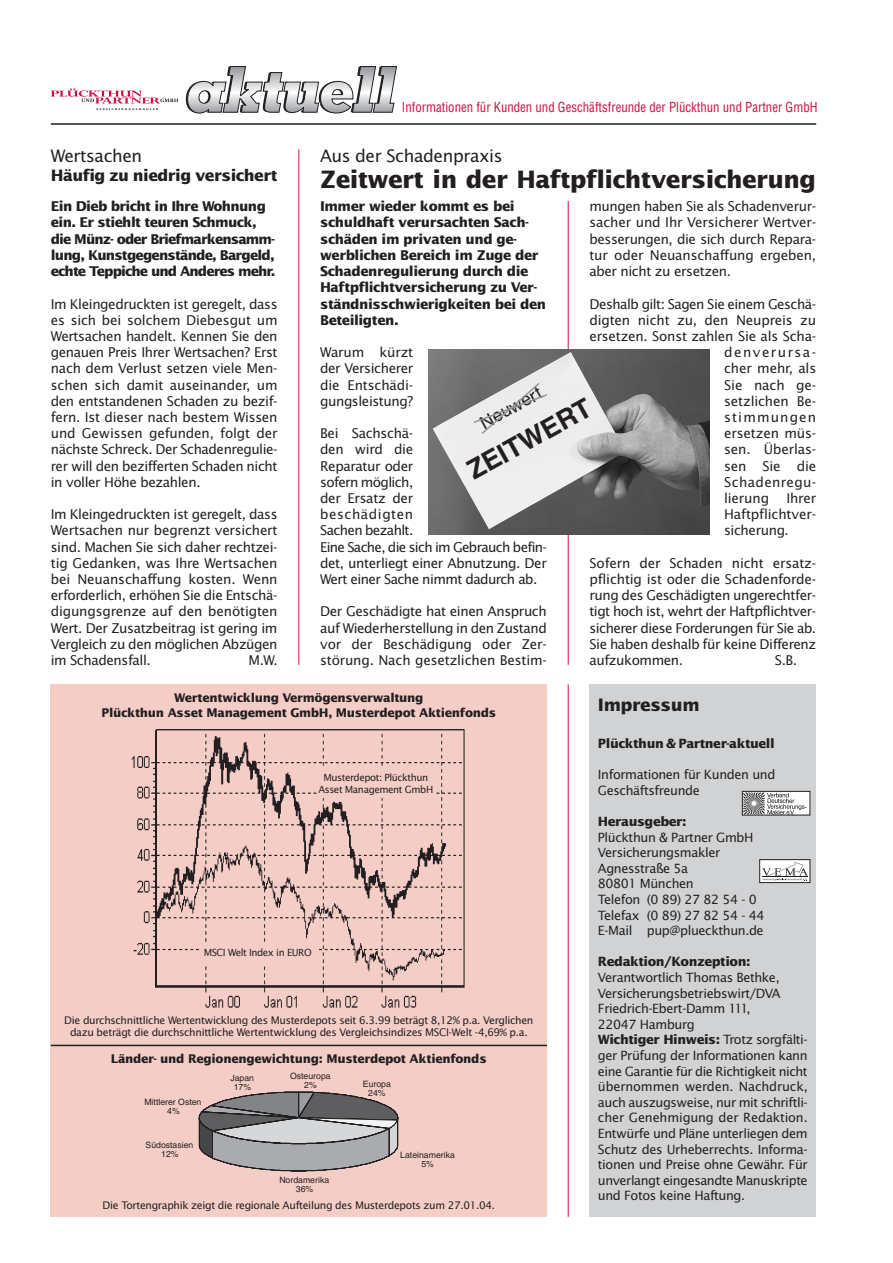
<style>
.page{position:relative;width:893px;height:1263px;background:#fff}
.page>*{position:absolute;margin:0;border:0;box-sizing:border-box;transform-origin:0 0}
.t1{font:700 27px "Helvetica";color:#231f20}
.t2{font:700 24px "Lucida Sans";letter-spacing:-.025em;color:#231f20}
.t3{font:18px "Helvetica";color:#231f20}
.t4{font:17.25px "Lucida Sans";letter-spacing:-.025em;color:#231f20}
.t5{font:700 17.25px "Lucida Sans";letter-spacing:-.03em;color:#231f20}
.t6{font:700 15.75px "Lucida Sans";letter-spacing:-.035em;color:#231f20}
.t7{font:13.5px/16.2px "Lucida Sans";letter-spacing:-.03em;color:#231f20;text-align:justify}
.t8{font:700 13.5px/16.2px "Lucida Sans";letter-spacing:-.035em;color:#231f20}
.t9{font:700 13.5px/16.2px "Lucida Sans";letter-spacing:-.06em;color:#231f20}
.t10{font:condensed 13.5px "Helvetica";color:#cd0d40;scale:.95 1}
.t11{font:13.5px "Lucida Sans";letter-spacing:.025em;color:#231f20}
.t12{font:13.5px "Lucida Sans";letter-spacing:.105em;color:#231f20}
.t13{font:13.5px "Lucida Sans";letter-spacing:.08em;color:#231f20}
.t14{font:12.75px/15.6px "Lucida Sans";letter-spacing:-.03em;color:#231f20}
.t15{font:700 12.75px "Lucida Sans";letter-spacing:-.035em;color:#231f20}
.t16{font:700 12px/14.4px "Lucida Sans";letter-spacing:-.03em;color:#231f20;text-align:center}
.t17{font:10.5px/12.6px "Lucida Sans";letter-spacing:-.03em;color:#231f20;text-align:center}
.t18{font:9.9px/11.9px "Lucida Sans";letter-spacing:-.045em;color:#231f20;text-align:center}
.t19{font:8.7px/9px "Helvetica";color:#231f20;text-align:center}
.s1{font-weight:700}
</style>
<div class="page">
<div style="left:51px;top:684px;width:496px;height:533px;background:#f4cdc7"></div>
<img style="left:131px;top:729px;width:334px;height:279px">
<hr style="left:51px;top:123px;width:765px;height:2px;background:#231f20">
<svg style="left:186px;top:66px;width:211px;height:48px"></svg>
<div style="left:589px;top:684px;width:227px;height:533px;background:#d1d2d4"></div>
<div style="left:760px;top:860px;width:50px;height:22px;background:#fff"></div>
<svg style="left:762px;top:862px;width:46px;height:19px"></svg>
<div style="left:759px;top:859px;width:51px;height:24px;border:1px solid #231f20"></div>
<svg style="left:51px;top:89px;width:127px;height:21px"></svg>
<img style="left:744px;top:793px;width:64px;height:20px">
<div style="left:742px;top:791px;width:68px;height:24px;border:1px solid #231f20"></div>
<hr style="left:51px;top:1045px;width:496px;height:1px;background:#231f20">
<div style="left:317px;top:768px;width:118px;height:30px;background:#f4cdc7"></div>
<div style="left:199px;top:943px;width:118px;height:20px;background:#f4cdc7"></div>
<svg style="left:199px;top:1092px;width:199px;height:79px;background:#9b9698"></svg>
<hr style="left:568px;top:201px;width:1px;height:464px;background:#cd0d40">
<hr style="left:298px;top:149px;width:1px;height:516px;background:#cd0d40">
<hr style="left:568px;top:684px;width:1px;height:533px;background:#cd0d40">
<img style="left:428px;top:349px;width:281px;height:186px">
<svg style="left:472px;top:381px;width:77px;height:55px;background:#d5d5d5"></svg>
<p class="t4" style="left:51px;top:149px;width:93px">Wertsachen</p>
<p class="t6" style="left:51px;top:169px;width:228px">Häufig zu niedrig versichert</p>
<p class="t9" style="left:51px;top:199px;width:226px">Ein Dieb bricht in Ihre Wohnung ein. Er stiehlt teuren Schmuck, die Münz- oder Briefmarkensamm&shy;lung, Kunstgegenstände, Bargeld, echte Teppiche und Anderes mehr.</p>
<p class="t7" style="left:51px;top:296px;width:228px">Im Kleingedruckten ist geregelt, dass es sich bei solchem Diebesgut um Wertsachen handelt. Kennen Sie den genauen Preis Ihrer Wertsachen? Erst nach dem Verlust setzen viele Men&shy;schen sich damit auseinander, um den entstandenen Schaden zu bezif&shy;fern. Ist dieser nach bestem Wissen und Gewissen gefunden, folgt der nächste Schreck. Der Schadenregulie&shy;rer will den bezifferten Schaden nicht in voller Höhe bezahlen.</p>
<p class="t7" style="left:51px;top:507px;width:228px">Im Kleingedruckten ist geregelt, dass Wertsachen nur begrenzt versichert sind. Machen Sie sich daher rechtzei&shy;tig Gedanken, was Ihre Wertsachen bei Neuanschaffung kosten. Wenn erforderlich, erhöhen Sie die Entschä&shy;digungsgrenze auf den benötigten Wert. Der Zusatzbeitrag ist gering im Vergleich zu den möglichen Abzügen im Schadensfall.</p>
<p class="t7" style="left:249px;top:653px;width:31px">M.W.</p>
<p class="t10" style="left:402px;top:102px;width:439px">Informationen für Kunden und Geschäftsfreunde der Plückthun und Partner GmbH</p>
<p class="t4" style="left:320px;top:149px;width:184px">Aus der Schadenpraxis</p>
<h2 class="t2" style="left:320px;top:169px;width:498px">Zeitwert in der Haftpflichtversicherung</h2>
<p class="t7" style="left:589px;top:199px;width:228px">mungen haben Sie als Schadenverur&shy;sacher und Ihr Versicherer Wertver&shy;besserungen, die sich durch Repara&shy;tur oder Neuanschaffung ergeben, aber nicht zu ersetzen.</p>
<p class="t7" style="left:589px;top:296px;width:228px">Deshalb gilt: Sagen Sie einem Geschä-</p>
<p class="t7" style="left:589px;top:313px;width:228px">digten nicht zu, den Neupreis zu</p>
<p class="t7" style="left:589px;top:329px;width:228px">ersetzen. Sonst zahlen Sie als Scha-</p>
<p class="t12" style="left:724px;top:347px;width:94px">denverursa-</p>
<p class="t7" style="left:724px;top:361px;width:94px">cher mehr, als</p>
<p class="t7" style="left:724px;top:377px;width:94px">Sie nach ge-</p>
<p class="t7" style="left:724px;top:394px;width:94px">setzlichen Be-</p>
<p class="t13" style="left:724px;top:411px;width:94px">stimmungen</p>
<p class="t7" style="left:724px;top:426px;width:94px">ersetzen müs-</p>
<p class="t7" style="left:724px;top:442px;width:94px">sen. Überlas-</p>
<p class="t7" style="left:724px;top:458px;width:94px">sen Sie die</p>
<p class="t11" style="left:724px;top:476px;width:94px">Schadenregu-</p>
<p class="t7" style="left:724px;top:491px;width:46px">lierung</p>
<p class="t8" style="left:320px;top:199px;width:228px">Immer wieder kommt es bei schuldhaft verursachten Sach&shy;schäden im privaten und ge&shy;werblichen Bereich im Zuge der<br>Schadenregulierung durch die<br>Haftpflichtversicherung zu Ver&shy;ständnisschwierigkeiten bei den<br>Beteiligten.</p>
<p class="t7" style="left:320px;top:345px;width:95px">Warum kürzt der Versicherer die Entschädi&shy;gungsleistung?</p>
<p class="t7" style="left:320px;top:426px;width:228px;text-align:left">Bei Sachschä-<br>den wird die<br>Reparatur oder<br>sofern möglich,<br>der Ersatz der<br>beschädigten<br>Sachen bezahlt.<br>Eine Sache, die sich im Gebrauch befin&shy;det, unterliegt einer Abnutzung. Der<br>Wert einer Sache nimmt dadurch ab.</p>
<p class="t7" style="left:320px;top:604px;width:228px">Der Geschädigte hat einen Anspruch auf Wiederherstellung in den Zustand vor der Beschädigung oder Zer&shy;störung. Nach gesetzlichen Bestim-</p>
<h3 class="t3" style="left:478px;top:418px;width:69px;rotate:-29deg">Neuwert</h3>
<h1 class="t1" style="left:465px;top:463px;width:139px;rotate:-29deg">ZEITWERT</h1>
<p class="t7" style="left:724px;top:491px;width:94px;text-indent:62px">Ihrer Haftpflichtver&shy;sicherung.</p>
<p class="t7" style="left:589px;top:556px;width:228px">Sofern der Schaden nicht ersatz&shy;pflichtig ist oder die Schadenforde&shy;rung des Geschädigten ungerechtfer&shy;tigt hoch ist, wehrt der Haftpflichtver&shy;sicherer diese Forderungen für Sie ab.<br>Sie haben deshalb für keine Differenz aufzukommen.</p>
<p class="t7" style="left:775px;top:653px;width:24px">S.B.</p>
<p class="t16" style="left:101px;top:692px;width:396px">Wertentwicklung Vermögensverwaltung<br>Plückthun Asset Management GmbH, Musterdepot Aktienfonds</p>
<p class="t18" style="left:318px;top:772px;width:116px">Musterdepot: Plückthun<br>Asset Management GmbH</p>
<p class="t18" style="left:204px;top:947px;width:110px">MSCI Welt Index in EURO</p>
<p class="t17" style="left:64px;top:1014px;width:471px">Die durchschnittliche Wertentwicklung des Musterdepots seit 6.3.99 beträgt 8,12% p.a. Verglichen dazu beträgt die durchschnittliche Wertentwicklung des Vergleichsindizes MSCI-Welt -4,69% p.a.</p>
<p class="t16" style="left:111px;top:1052px;width:377px">Länder- und Regionengewichtung: Musterdepot Aktienfonds</p>
<p class="t19" style="left:144px;top:1098px;width:59px">Mittlerer Osten<br>4%</p>
<p class="t19" style="left:146px;top:1141px;width:49px">Südostasien<br>12%</p>
<p class="t19" style="left:231px;top:1075px;width:25px">Japan<br>17%</p>
<p class="t19" style="left:290px;top:1072px;width:42px">Osteuropa<br>2%</p>
<p class="t19" style="left:363px;top:1080px;width:30px">Europa<br>24%</p>
<p class="t19" style="left:400px;top:1151px;width:56px">Lateinamerika<br>5%</p>
<p class="t19" style="left:279px;top:1177px;width:51px">Nordamerika<br>36%</p>
<p class="t17" style="left:103px;top:1199px;width:394px">Die Tortengraphik zeigt die regionale Aufteilung des Musterdepots zum 27.01.04.</p>
<p class="t5" style="left:598px;top:698px;width:103px">Impressum</p>
<p class="t15" style="left:598px;top:738px;width:178px">Plückthun &amp; Partner-aktuell</p>
<p class="t14" style="left:598px;top:768px;width:179px">Informationen für Kunden und<br>Geschäftsfreunde</p>
<p class="t15" style="left:598px;top:816px;width:90px">Herausgeber:</p>
<p class="t14" style="left:598px;top:830px;width:168px">Plückthun &amp; Partner GmbH<br>Versicherungsmakler<br>Agnesstraße 5a<br>80801 München<br>Telefon (0 89) 27 82 54 - 0<br>Telefax (0 89) 27 82 54 - 44<br>E-Mail pup@plueckthun.de</p>
<p class="t15" style="left:598px;top:956px;width:154px">Redaktion/Konzeption:</p>
<p class="t14" style="left:598px;top:970px;width:211px">Verantwortlich Thomas Bethke,<br>Versicherungsbetriebswirt/DVA<br>Friedrich-Ebert-Damm 111,<br>22047 Hamburg<br><span class="s1">Wichtiger Hinweis:</span> Trotz sorgfälti&shy;ger Prüfung der Informationen kann eine Garantie für die Richtigkeit nicht übernommen werden. Nachdruck, auch auszugsweise, nur mit schriftli&shy;cher Genehmigung der Redaktion.<br>Entwürfe und Pläne unterliegen dem<br>Schutz des Urheberrechts. Informa&shy;tionen und Preise ohne Gewähr. Für unverlangt eingesandte Manuskripte und Fotos keine Haftung.</p>
</div>
